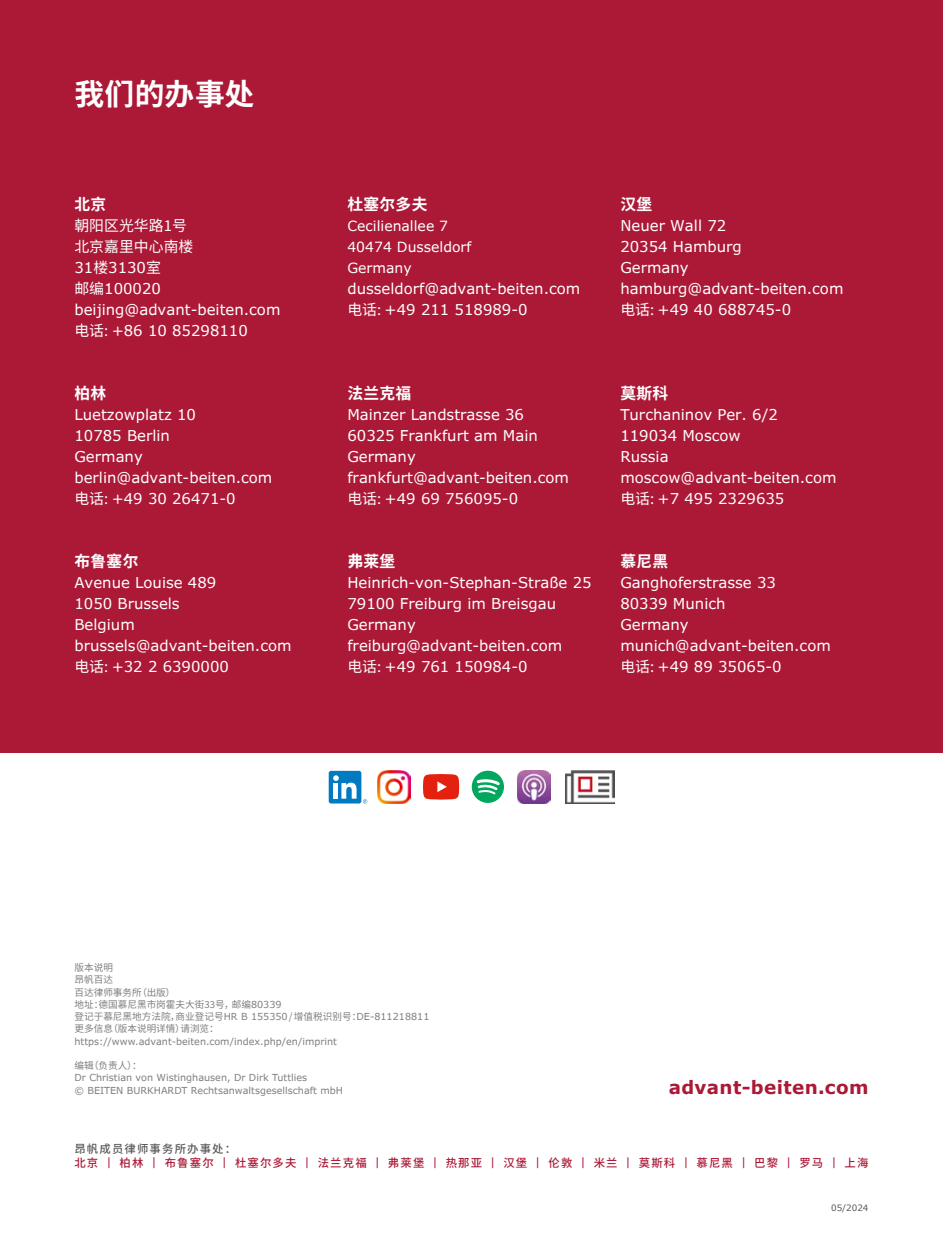
<style>
.page{position:relative;width:943px;height:1241px;background:#fff}
.page>*{position:absolute;margin:0;border:0;box-sizing:border-box;transform-origin:0 0}
.t1{font:700 29.75px "Source Han Sans CN";letter-spacing:.01em;color:#fff}
.t2{font:700 18.38px "Verdana Pro";letter-spacing:.02em;color:#ab1937}
.t3{font:700 15.75px "Source Han Sans CN";letter-spacing:.02em;color:#fff}
.t4{font:14.88px/21px "Verdana Pro";color:#fff}
.t5{font:14.88px/21px "Source Han Sans CN";color:#fff}
.t6{font:14px/21px "Verdana Pro";color:#fff}
.t7{font:500 11.38px/13.7px "Source Han Sans CN";letter-spacing:.1em;color:#ab1937}
.t8{font:9.62px/12.2px "Verdana Pro";color:#7f7f7f}
.t9{font:9.62px/12.2px "Source Han Sans CN";color:#7f7f7f}
.t10{font:8.75px "Verdana Pro";color:#595958}
.s1{font-family:"Source Han Sans CN"}
.s2{font-family:"Verdana Pro"}
.s3{color:#595958}
.s4{font-family:"Verdana Pro";font-weight:400}
</style>
<div class="page">
<div style="left:0;top:0;width:943px;height:752px;background:#ab1937"></div>
<svg style="left:423px;top:774px;width:36px;height:25px"></svg>
<svg style="left:472px;top:770px;width:32px;height:32px"></svg>
<div style="left:329px;top:770px;width:32px;height:33px;background:#007bc2;border-radius:2px"></div>
<svg style="left:363px;top:799px;width:4px;height:4px"></svg>
<svg style="left:333px;top:775px;width:23px;height:23px"></svg>
<div style="left:333px;top:783px;width:5px;height:15px;background:#fff"></div>
<img style="left:518px;top:770px;width:32px;height:33px">
<img style="left:565px;top:770px;width:49px;height:33px">
<img style="left:377px;top:770px;width:34px;height:33px">
<h1 class="t1" style="left:74px;top:77px;width:181px">我们的办事处</h1>
<p class="t3" style="left:74px;top:195px;width:33px">北京</p>
<p class="t5" style="left:74px;top:215px;width:120px">朝阳区光华路1号北京嘉里中心南楼</p>
<p class="t4" style="left:74px;top:257px;width:207px">31<span class="s1">楼</span>3130<span class="s1">室<br>邮编</span>100020 beijing@advant-beiten.com<span class="s1">电话:</span> +86 10 85298110</p>
<p class="t3" style="left:74px;top:384px;width:33px">柏林</p>
<p class="t4" style="left:74px;top:404px;width:199px">Luetzowplatz 10<br>10785 Berlin<br>Germany berlin@advant-beiten.com<span class="s1">电话:</span> +49 30 26471-0</p>
<p class="t3" style="left:74px;top:552px;width:65px">布鲁塞尔</p>
<p class="t4" style="left:74px;top:572px;width:219px">Avenue Louise 489<br>1050 Brussels<br>Belgium brussels@advant-beiten.com<span class="s1">电话:</span> +32 2 6390000</p>
<p class="t3" style="left:347px;top:195px;width:82px">杜塞尔多夫</p>
<p class="t6" style="left:347px;top:216px;width:125px">Cecilienallee 7<br>40474 Dusseldorf<br>Germany</p>
<p class="t4" style="left:347px;top:278px;width:234px">dusseldorf@advant-beiten.com<span class="s1">电话:</span> +49 211 518989-0</p>
<p class="t3" style="left:347px;top:384px;width:65px">法兰克福</p>
<p class="t4" style="left:347px;top:404px;width:223px">Mainzer Landstrasse 36<br>60325 Frankfurt am Main<br>Germany frankfurt@advant-beiten.com<span class="s1">电话:</span> +49 69 756095-0</p>
<p class="t3" style="left:347px;top:552px;width:49px">弗莱堡</p>
<p class="t4" style="left:347px;top:572px;width:246px">Heinrich-von-Stephan-Straße 25<br>79100 Freiburg im Breisgau<br>Germany freiburg@advant-beiten.com<br><span class="s1">电话:</span> +49 761 150984-0</p>
<p class="t3" style="left:620px;top:195px;width:33px">汉堡</p>
<p class="t4" style="left:620px;top:215px;width:225px">Neuer Wall 72<br>20354 Hamburg<br>Germany hamburg@advant-beiten.com<span class="s1">电话:</span> +49 40 688745-0</p>
<p class="t3" style="left:620px;top:384px;width:49px">莫斯科</p>
<p class="t4" style="left:620px;top:404px;width:218px">Turchaninov Per. 6/2<br>119034 Moscow<br>Russia moscow@advant-beiten.com<span class="s1">电话:</span> +7 495 2329635</p>
<p class="t3" style="left:620px;top:552px;width:49px">慕尼黑</p>
<p class="t4" style="left:620px;top:572px;width:212px">Ganghoferstrasse 33<br>80339 Munich<br>Germany munich@advant-beiten.com<span class="s1">电话:</span> +49 89 35065-0</p>
<p class="t9" style="left:74px;top:961px;width:356px">版本说明<br>昂帆百达<br>百达律师事务所（出版）<br>地址：德国慕尼黑市岗霍夫大街33号，邮编<span class="s2">80339<br></span>登记于慕尼黑地方法院，商业登记号<span class="s2">HR B 155350</span>/增值税识别号：<span class="s2">DE-811218811</span>更多信息（版本说明详情）请浏览：</p>
<p class="t8" style="left:74px;top:1034px;width:264px">https://www.advant-beiten.com/index.php/en/imprint</p>
<p class="t9" style="left:74px;top:1059px;width:69px">编辑（负责人）：</p>
<p class="t8" style="left:74px;top:1071px;width:270px">Dr Christian von Wistinghausen, Dr Dirk Tuttlies<br>© BEITEN BURKHARDT Rechtsanwaltsgesellschaft mbH</p>
<p class="t2" style="left:668px;top:1074px;width:201px">advant-beiten.com</p>
<p class="t7" style="left:74px;top:1141px;width:795px"><span class="s3">昂帆成员律师事务所办事处：<br></span>北京 <span class="s4">|</span> 柏林 <span class="s4">|</span> 布鲁塞尔 <span class="s4">|</span> 杜塞尔多夫 <span class="s4">|</span> 法兰克福 <span class="s4">|</span> 弗莱堡 <span class="s4">|</span> 热那亚 <span class="s4">|</span> 汉堡 <span class="s4">|</span> 伦敦 <span class="s4">|</span> 米兰 <span class="s4">|</span> 莫斯科 <span class="s4">|</span> 慕尼黑 <span class="s4">|</span> 巴黎 <span class="s4">|</span> 罗马 <span class="s4">|</span> 上海</p>
<p class="t10" style="left:831px;top:1202px;width:39px">05/2024</p>
</div>
